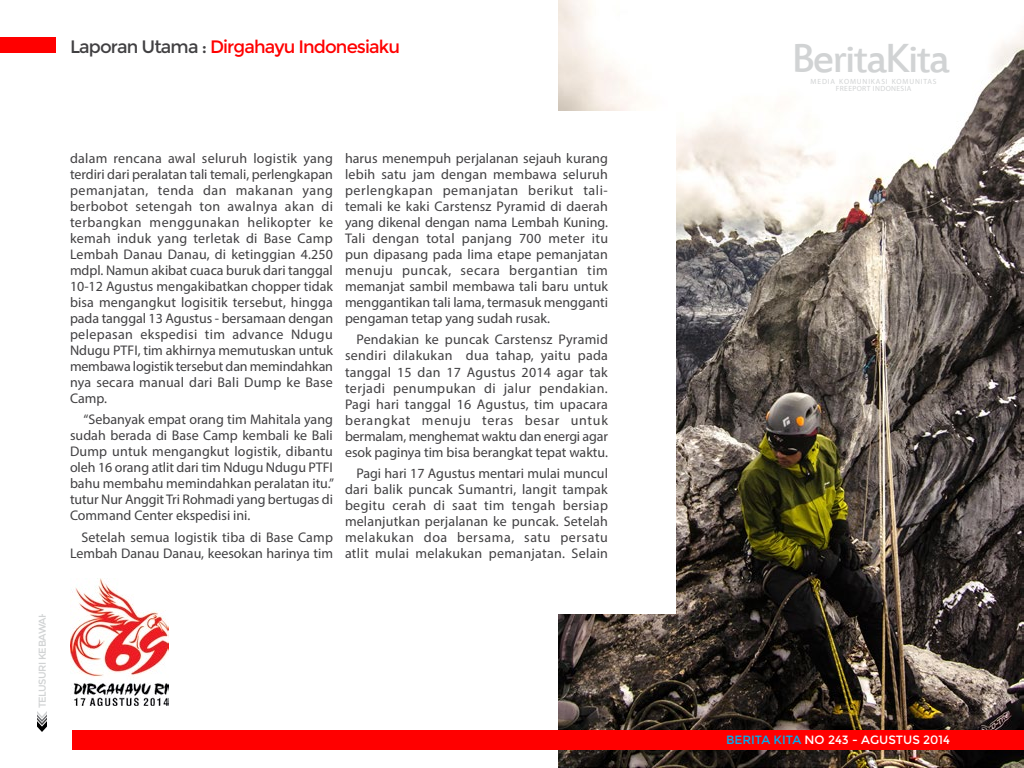
<style>
.page{position:relative;width:1024px;height:768px;background:#fff}
.page>*{position:absolute;margin:0;border:0;box-sizing:border-box;transform-origin:0 0}
.t1{font:45px "Estrangelo Edessa";letter-spacing:-.05em;color:#d1d3d4}
.t2{font:18px "Montserrat";letter-spacing:-.05em;color:#f00}
.t3{font:14px/16px "Myriad Pro";color:#414042;text-align:justify}
.t4{font:12px "Montserrat";color:#fff}
.t5{font:10px "Montserrat";letter-spacing:-.05em;color:#d1d3d4}
.t6{font:7.5px/7.5px "Myriad Pro";letter-spacing:.1em;color:#d1d3d4;text-align:center}
.s1{color:#414042}
.s2{color:#00aeef}
</style>
<div class="page">
<svg style="left:37px;top:711px;width:10px;height:21px"></svg>
<img style="left:558px;top:0;width:466px;height:768px">
<div style="left:72px;top:730px;width:952px;height:20px;background:#f00"></div>
<div style="left:0;top:37px;width:56px;height:16px;background:#f00"></div>
<div style="left:0;top:112px;width:676px;height:502px;background:#fff"></div>
<img style="left:71px;top:578px;width:98px;height:127px">
<p class="t2" style="left:70px;top:37px;width:332px"><span class="s1">Laporan Utama :</span> Dirgahayu Indonesiaku</p>
<h1 class="t1" style="left:791px;top:36px;width:160px">BeritaKita</h1>
<p class="t6" style="left:811px;top:77px;width:128px">MEDIA KOMUNIKASI KOMUNITAS<br>FREEPORT INDONESIA</p>
<p class="t6" style="left:811px;top:76px;width:128px">MEDIA KOMUNIKASI KOMUNITAS<br>FREEPORT INDONESIA</p>
<p class="t5" style="left:36px;top:708px;width:100px;rotate:-90deg">telusuri kebawah</p>
<p class="t3" style="left:70px;top:150px;width:265px">dalam rencana awal seluruh logistik yang terdiri dari peralatan tali temali, perlengkapan pemanjatan, tenda dan makanan yang berbobot setengah ton awalnya akan di terbangkan menggunakan helikopter ke kemah induk yang terletak di Base Camp Lembah Danau Danau, di ketinggian 4.250 mdpl. Namun akibat cuaca buruk dari tanggal 10-12 Agustus mengakibatkan chopper tidak bisa mengangkut logisitik tersebut, hingga pada tanggal 13 Agustus - bersamaan dengan pelepasan ekspedisi tim advance Ndugu Ndugu PTFI, tim akhirnya memutuskan untuk membawa logistik tersebut dan memindahkan nya secara manual dari Bali Dump ke Base Camp.</p>
<p class="t3" style="left:70px;top:412px;width:266px;text-indent:14px">“Sebanyak empat orang tim Mahitala yang sudah berada di Base Camp kembali ke Bali Dump untuk mengangkut logistik, dibantu oleh 16 orang atlit dari tim Ndugu Ndugu PTFI bahu membahu memindahkan peralatan itu.” tutur Nur Anggit Tri Rohmadi yang bertugas di Command Center ekspedisi ini.</p>
<p class="t3" style="left:70px;top:529px;width:265px;text-align:right">Setelah semua logistik tiba di Base Camp<br>Lembah Danau Danau, keesokan harinya tim</p>
<p class="t3" style="left:345px;top:150px;width:265px">harus menempuh perjalanan sejauh kurang lebih satu jam dengan membawa seluruh perlengkapan pemanjatan berikut tali&shy;temali ke kaki Carstensz Pyramid di daerah yang dikenal dengan nama Lembah Kuning.<br>Tali dengan total panjang 700 meter itu pun dipasang pada lima etape pemanjatan menuju puncak, secara bergantian tim memanjat sambil membawa tali baru untuk menggantikan tali lama, termasuk mengganti pengaman tetap yang sudah rusak.</p>
<p class="t3" style="left:345px;top:332px;width:265px;text-indent:11px">Pendakian ke puncak Carstensz Pyramid sendiri dilakukan dua tahap, yaitu pada tanggal 15 dan 17 Agustus 2014 agar tak terjadi penumpukan di jalur pendakian.<br>Pagi hari tanggal 16 Agustus, tim upacara berangkat menuju teras besar untuk bermalam, menghemat waktu dan energi agar esok paginya tim bisa berangkat tepat waktu.</p>
<p class="t3" style="left:345px;top:465px;width:265px;text-indent:11px">Pagi hari 17 Agustus mentari mulai muncul dari balik puncak Sumantri, langit tampak begitu cerah di saat tim tengah bersiap melanjutkan perjalanan ke puncak. Setelah melakukan doa bersama, satu persatu atlit mulai melakukan pemanjatan. Selain</p>
<p class="t4" style="left:726px;top:732px;width:225px"><span class="s2">berita kita</span> no 243 - agustus 2014</p>
</div>
